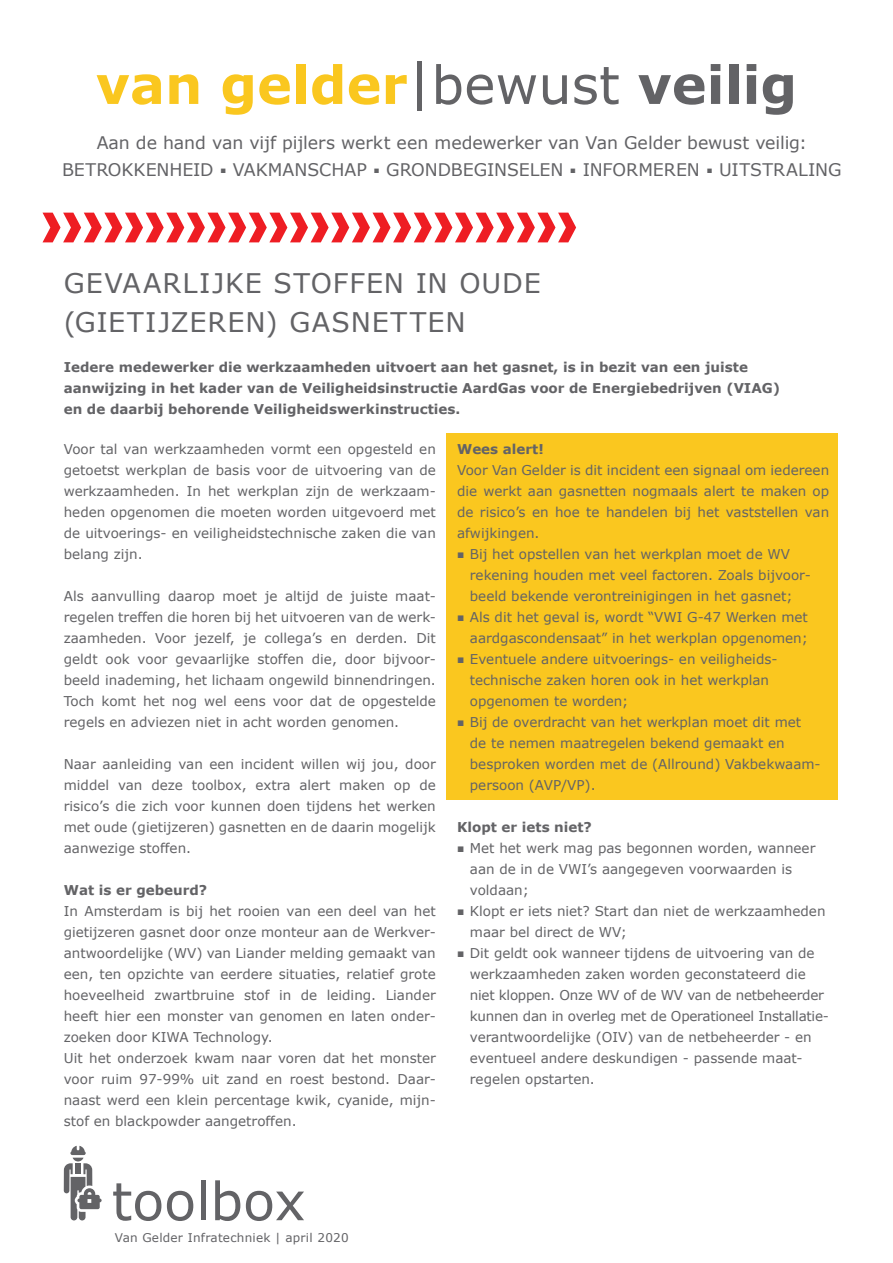
<style>
.page{position:relative;width:893px;height:1263px;background:#fff}
.page>*{position:absolute;margin:0;border:0;box-sizing:border-box;transform-origin:0 0}
.t1{font:700 52.5px "Verdana";color:#fac71f}
.t2{font:52.5px "Verdana";color:#636366}
.t3{font:27px "Verdana";letter-spacing:.04em;color:#636366}
.t4{font:17.4px "Verdana";letter-spacing:-.005em;color:#636366}
._04_SUBHEADING{font:13.5px/21px "Verdana";color:#636366;text-align:justify}
._04_SUBHEADING-2{font:700 13.5px "Verdana";color:#636366}
._04_SUBHEADING-3{font:13.5px/21px "Verdana";letter-spacing:-.02em;color:#636366}
._04_SUBHEADING-4{font:12px "Verdana";letter-spacing:.02em;color:#636366}
.s1{font-weight:400;color:#636366}
.s2{color:#636366}
.s3{font-family:"Arial";font-weight:700;font-size:12px}
</style>
<div class="page">
<div style="left:446px;top:434px;width:392px;height:366px;background:#fac71f"></div>
<svg style="left:43px;top:213px;width:533px;height:29px"></svg>
<svg style="left:64px;top:1146px;width:38px;height:74px"></svg>
<p class="t1" style="left:96px;top:51px;width:703px">van gelder<span class="s1">|bewust</span> <span class="s2">veilig</span></p>
<p class="t4" style="left:97px;top:132px;width:712px">Aan de hand van vijf pijlers werkt een medewerker van Van Gelder bewust veilig:</p>
<p class="t4" style="left:62px;top:159px;width:781px">BETROKKENHEID <sup>■</sup> VAKMANSCHAP <sup>■</sup> GRONDBEGINSELEN <sup>■</sup> INFORMEREN <sup>■</sup> UITSTRALING</p>
<p class="t3" style="left:64px;top:266px;width:478px">GEVAARLIJKE STOFFEN IN OUDE</p>
<p class="t3" style="left:64px;top:305px;width:403px">(GIETIJZEREN) GASNETTEN</p>
<p class="_04_SUBHEADING-2" style="left:64px;top:358px;width:686px">Iedere medewerker die werkzaamheden uitvoert aan het gasnet, is in bezit van een juiste</p>
<p class="_04_SUBHEADING-2" style="left:64px;top:379px;width:718px">aanwijzing in het kader van de Veiligheidsinstructie AardGas voor de Energiebedrijven (VIAG)</p>
<p class="_04_SUBHEADING-2" style="left:64px;top:400px;width:398px">en de daarbij behorende Veiligheidswerkinstructies.</p>
<p class="_04_SUBHEADING" style="left:64px;top:439px;width:374px">Voor tal van werkzaamheden vormt een opgesteld en getoetst werkplan de basis voor de uitvoering van de werkzaamheden. In het werkplan zijn de werkzaam&shy;heden opgenomen die moeten worden uitgevoerd met de uitvoerings- en veiligheidstechnische zaken die van belang zijn.</p>
<p class="_04_SUBHEADING" style="left:64px;top:586px;width:374px">Als aanvulling daarop moet je altijd de juiste maat&shy;regelen treffen die horen bij het uitvoeren van de werk&shy;zaamheden. Voor jezelf, je collega’s en derden. Dit geldt ook voor gevaarlijke stoffen die, door bijvoor&shy;beeld inademing, het lichaam ongewild binnendringen.<br>Toch komt het nog wel eens voor dat de opgestelde regels en adviezen niet in acht worden genomen.</p>
<p class="_04_SUBHEADING" style="left:64px;top:754px;width:374px">Naar aanleiding van een incident willen wij jou, door middel van deze toolbox, extra alert maken op de risico’s die zich voor kunnen doen tijdens het werken met oude (gietijzeren) gasnetten en de daarin mogelijk aanwezige stoffen.</p>
<p class="_04_SUBHEADING-2" style="left:64px;top:881px;width:145px">Wat is er gebeurd?</p>
<p class="_04_SUBHEADING" style="left:64px;top:901px;width:374px">In Amsterdam is bij het rooien van een deel van het gietijzeren gasnet door onze monteur aan de Werkver&shy;antwoordelijke (WV) van Liander melding gemaakt van een, ten opzichte van eerdere situaties, relatief grote hoeveelheid zwartbruine stof in de leiding. Liander heeft hier een monster van genomen en laten onder&shy;zoeken door KIWA Technology.</p>
<p class="_04_SUBHEADING" style="left:64px;top:1048px;width:374px">Uit het onderzoek kwam naar voren dat het monster voor ruim 97-99% uit zand en roest bestond. Daar&shy;naast werd een klein percentage kwik, cyanide, mijn&shy;stof en blackpowder aangetroffen.</p>
<p class="t2" style="left:112px;top:1168px;width:195px">toolbox</p>
<p class="_04_SUBHEADING-4" style="left:115px;top:1230px;width:235px">Van Gelder Infratechniek | april 2020</p>
<p class="_04_SUBHEADING-2" style="left:457px;top:440px;width:88px">Wees alert!</p>
<p class="_04_SUBHEADING" style="left:457px;top:460px;width:374px">Voor Van Gelder is dit incident een signaal om iedereen die werkt aan gasnetten nogmaals alert te maken op de risico’s en hoe te handelen bij het vaststellen van afwijkingen.</p>
<p class="_04_SUBHEADING" style="left:470px;top:544px;width:341px;text-align:left;text-indent:-13px"><span class="s3">■</span> Bij het opstellen van het werkplan moet de WV rekening houden met veel factoren. Zoals bijvoor&shy;beeld bekende verontreinigingen in het gasnet;</p>
<p class="_04_SUBHEADING" style="left:457px;top:607px;width:352px;text-align:right"><span class="s3">■</span> Als dit het geval is, wordt “VWI G-47 Werken met aardgascondensaat” in het werkplan opgenomen;</p>
<p class="_04_SUBHEADING" style="left:457px;top:649px;width:320px"><span class="s3">■</span> Eventuele andere uitvoerings- en veiligheids-</p>
<p class="_04_SUBHEADING" style="left:470px;top:670px;width:301px">technische zaken horen ook in het werkplan</p>
<p class="_04_SUBHEADING" style="left:470px;top:691px;width:160px">opgenomen te worden;</p>
<p class="_04_SUBHEADING" style="left:457px;top:712px;width:346px"><span class="s3">■</span> Bij de overdracht van het werkplan moet dit met</p>
<p class="_04_SUBHEADING" style="left:470px;top:733px;width:350px;text-align:left">de te nemen maatregelen bekend gemaakt en besproken worden met de (Allround) Vakbekwaam&shy;persoon (AVP/VP).</p>
<p class="_04_SUBHEADING-2" style="left:457px;top:818px;width:136px">Klopt er iets niet?</p>
<p class="_04_SUBHEADING" style="left:470px;top:838px;width:347px;text-indent:-13px"><span class="s3">■</span> Met het werk mag pas begonnen worden, wanneer aan de in de VWI’s aangegeven voorwaarden is</p>
<p class="_04_SUBHEADING" style="left:470px;top:880px;width:61px">voldaan;</p>
<p class="_04_SUBHEADING" style="left:470px;top:901px;width:357px;text-indent:-13px"><span class="s3">■</span> Klopt er iets niet? Start dan niet de werkzaamheden maar bel direct de WV;</p>
<p class="_04_SUBHEADING-3" style="left:470px;top:943px;width:358px;text-indent:-13px"><span class="s3">■</span> Dit geldt ook wanneer tijdens de uitvoering van de werkzaamheden zaken worden geconstateerd die niet kloppen. Onze WV of de WV van de netbeheerder kunnen dan in overleg met de Operationeel Installatie-</p>
<p class="_04_SUBHEADING" style="left:470px;top:1027px;width:343px">verantwoordelijke (OIV) van de netbeheerder - en eventueel andere deskundigen - passende maat-</p>
<p class="_04_SUBHEADING" style="left:470px;top:1069px;width:126px">regelen opstarten.</p>
</div>
